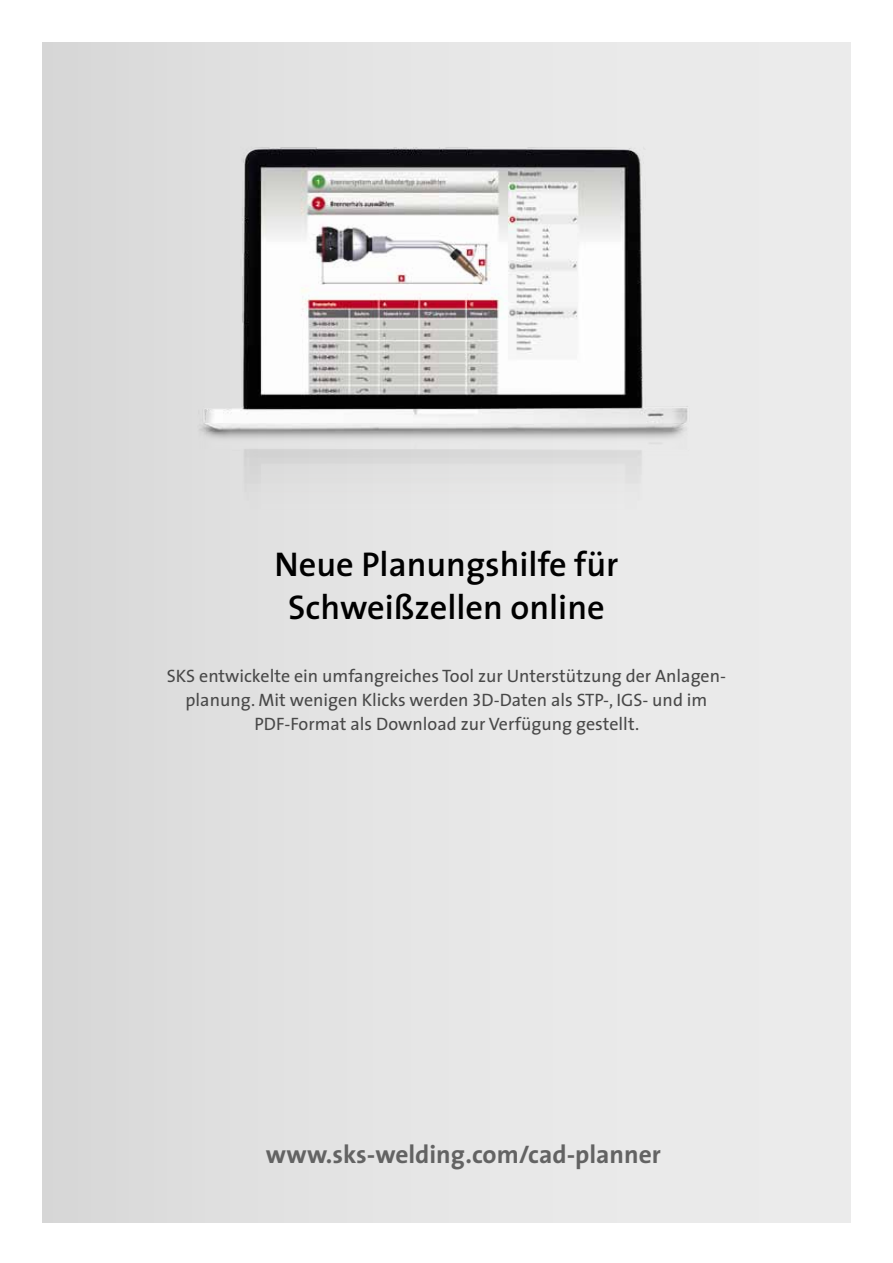
<style>
.page{position:relative;width:893px;height:1263px;background:#fff}
.page>*{position:absolute;margin:0;border:0;box-sizing:border-box;transform-origin:0 0}
.t1{font:600 34.5px/43.2px "The Sans";color:#000;text-align:center}
.t2{font:700 25.5px "The Sans";color:#636363}
.t3{font:18px/24px "The Sans";color:#484848;text-align:center}
.s1{font-family:"The Sans Caps"}
</style>
<div class="page">
<div style="left:43px;top:43px;width:807px;height:1179px;background:linear-gradient(to right,#dadada,#efefef)"></div>
<img style="left:182px;top:113px;width:529px;height:442px">
<h1 class="t1" style="left:275px;top:542px;width:345px">Neue Planungshilfe für<br>Schweißzellen online</h1>
<p class="t3" style="left:167px;top:663px;width:561px">SKS entwickelte ein umfangreiches Tool zur Unterstützung der Anlagen&shy;planung. Mit wenigen Klicks werden <span class="s1">3</span>D-Daten als STP-, IGS- und im<br>PDF-Format als Download zur Verfügung gestellt.</p>
<h2 class="t2" style="left:266px;top:1133px;width:396px">www.sks-welding.com/cad-planner</h2>
</div>
